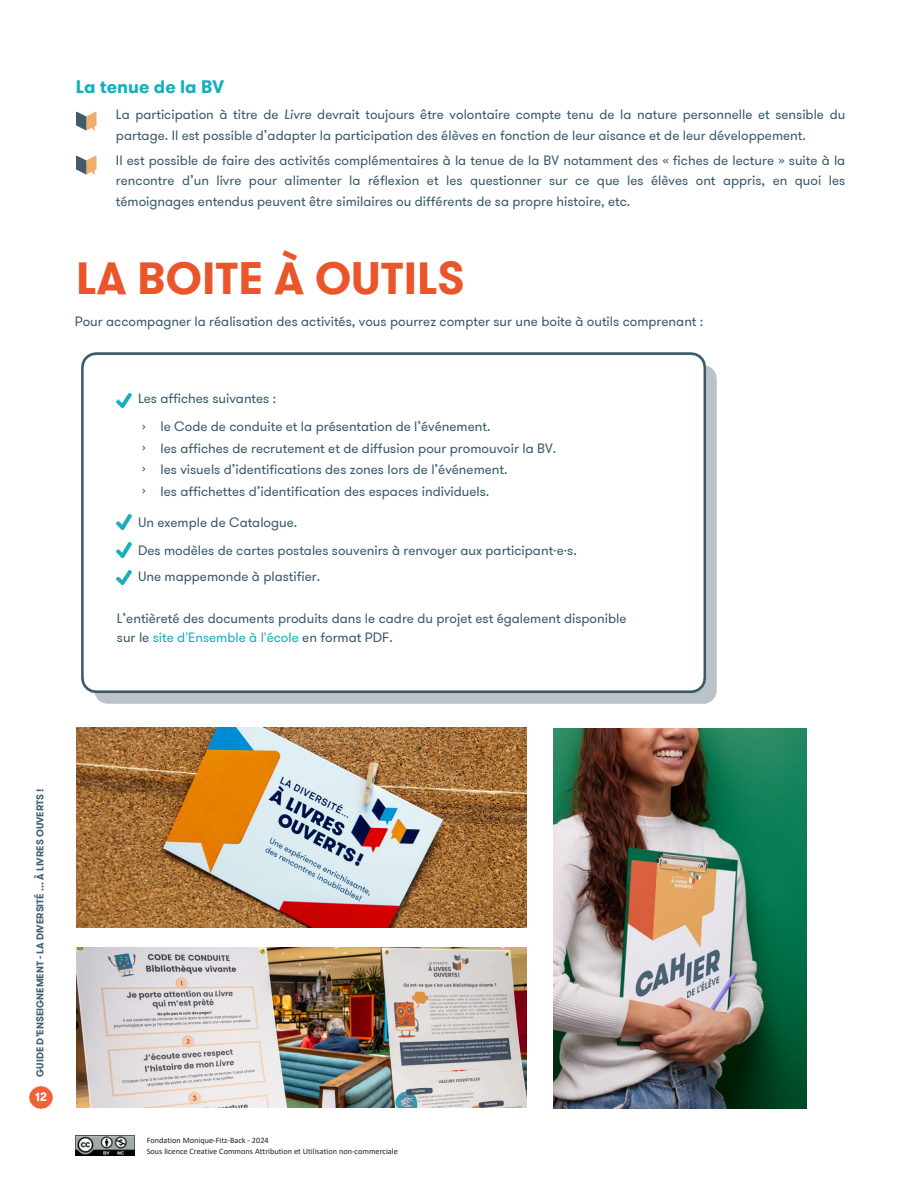
<style>
.page{position:relative;width:918px;height:1188px;background:#fff}
.page>*{position:absolute;margin:0;border:0;box-sizing:border-box;transform-origin:0 0}
.t1{font:700 45px "GT Walsheim Pro";color:#ea562c}
.t2{font:700 18px "GT Walsheim Pro";color:#12afbc}
.t3{font:13.5px/20.2px "GT Walsheim Pro";color:#3a5a6b}
.t4{font:700 12px "GT Walsheim Pro";color:#fff}
.t5{font:700 9.75px "GT Walsheim Pro";color:#425f71}
.t6{font:8.25px "Calibri";color:#231f20}
.s1{font-style:italic}
.s2{color:#12afbc}
</style>
<div class="page">
<img style="left:81px;top:352px;width:636px;height:352px">
<img style="left:117px;top:393px;width:15px;height:15px">
<img style="left:75px;top:1135px;width:60px;height:20px">
<img style="left:30px;top:1086px;width:22px;height:23px">
<img style="left:76px;top:728px;width:450px;height:200px">
<img style="left:76px;top:111px;width:20px;height:19px">
<img style="left:76px;top:156px;width:20px;height:19px">
<img style="left:554px;top:728px;width:253px;height:380px">
<img style="left:76px;top:947px;width:450px;height:161px">
<img style="left:117px;top:515px;width:15px;height:14px">
<img style="left:117px;top:543px;width:15px;height:15px">
<img style="left:117px;top:570px;width:15px;height:15px">
<h3 class="t2" style="left:76px;top:75px;width:150px">La tenue de la BV</h3>
<p class="t3" style="left:116px;top:104px;width:731px">La participation à titre de <span class="s1">Livre</span> devrait toujours être volontaire compte tenu de la nature personnelle et sensible du partage. Il est possible d’adapter la participation des élèves en fonction de leur aisance et de leur développement.</p>
<h3 class="t3" style="left:116px;top:150px;width:731px;text-align:justify">Il est possible de faire des activités complémentaires à la tenue de la BV notamment des « fiches de lecture » suite à la rencontre d’un livre pour alimenter la réflexion et les questionner sur ce que les élèves ont appris, en quoi les témoignages entendus peuvent être similaires ou différents de sa propre histoire, etc.</h3>
<p class="t1" style="left:76px;top:249px;width:390px">LA BOITE À OUTILS</p>
<p class="t3" style="left:75px;top:311px;width:630px">Pour accompagner la réalisation des activités, vous pourrez compter sur une boite à outils comprenant :</p>
<p class="t3" style="left:138px;top:388px;width:140px">Les affiches suivantes :</p>
<p class="t3" style="left:142px;top:416px;width:5px">›</p>
<p class="t3" style="left:142px;top:437px;width:5px">›</p>
<h1 class="t3" style="left:142px;top:458px;width:5px">›</h1>
<h3 class="t3" style="left:142px;top:480px;width:5px">›</h3>
<p class="t3" style="left:161px;top:416px;width:397px;line-height:21.3px">le Code de conduite et la présentation de l’événement.<br>les affiches de recrutement et de diffusion pour promouvoir la BV. les visuels d’identifications des zones lors de l’événement.<br>les affichettes d’identification des espaces individuels.</p>
<p class="t3" style="left:138px;top:508px;width:440px;line-height:28.2px">Un exemple de Catalogue.<br>Des modèles de cartes postales souvenirs à renvoyer aux participant·e·s.</p>
<p class="t3" style="left:138px;top:566px;width:184px">Une mappemonde à plastifier.</p>
<h4 class="t3" style="left:117px;top:608px;width:511px;line-height:19.2px">L’entièreté des documents produits dans le cadre du projet est également disponible sur le <span class="s2">site d'Ensemble à l'école</span> en format PDF.</h4>
<p class="t5" style="left:34px;top:1077px;width:290px;rotate:-90deg">GUIDE D’ENSEIGNEMENT - LA DIVERSITÉ ... À LIVRES OUVERTS !</p>
<p class="t4" style="left:35px;top:1089px;width:13px">12</p>
<h3 class="t4" style="left:36px;top:1089px;width:9px">4</h3>
<h2 class="t6" style="left:147px;top:1136px;width:123px">Fondation Monique-Fitz-Back - 2024</h2>
<p class="t6" style="left:147px;top:1148px;width:253px">Sous licence Creative Commons Attribution et Utilisation non-commerciale</p>
</div>
